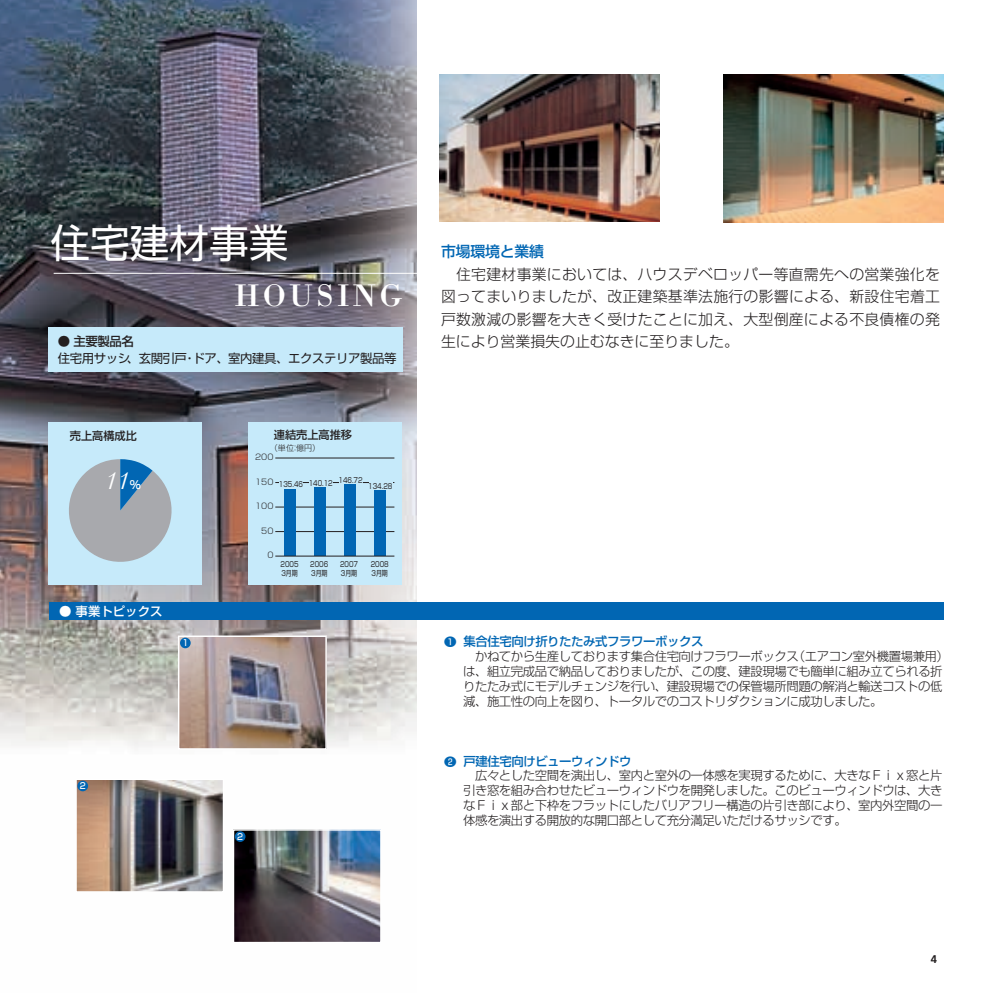
<style>
.page{position:relative;width:993px;height:993px;background:#fff}
.page>*{position:absolute;margin:0;border:0;box-sizing:border-box;transform-origin:0 0}
.t1{font:39.73px "Shin Go Pro";color:#fff}
.t2{font:32.2px "Bodoni Std";letter-spacing:.1em;color:#fff}
.t3{font:italic 26.25px "Garamond";color:#fff}
.t4{font:300 14.88px/22.4px "Shin Go Pro";letter-spacing:.015em;color:#231f20;text-align:justify}
.t5{font:500 14.88px "Shin Go Pro";letter-spacing:-.015em;color:#0166b3}
.t6{font:300 12.42px/14.9px "Shin Go Pro";letter-spacing:-.035em;color:#231f20}
.t7{font:12.42px "Shin Go Pro";letter-spacing:-.035em;color:#231f20}
.t8{font:500 12.42px "Shin Go Pro";color:#fff}
.t9{font:500 12.42px "Shin Go Pro";letter-spacing:-.035em;color:#231f20}
.t10{font:11.2px "Shin Go Pro Medium 90 msp RKSJ H";color:#231f20}
.t11{font:700 11.2px "Frutiger LT Std";color:#231f20}
.t12{font:11.2px "Shin Go Pro Medium 90 msp RKSJ H";color:#fff}
.t13{font:500 8.75px "Shin Go Pro";color:#fff;scale:.9 1}
.t14{font:8.05px "Shin Go Pro Light 90 msp RKSJ H";color:#231f20}
.t15{font:7.52px/8.9px "Shin Go Pro Regular 90 msp RKSJ H";color:#231f20;scale:.8 1}
.s1{font-weight:500;font-size:11.2px;color:#0166b3}
.s2{font-weight:500;color:#0166b3}
</style>
<div class="page">
<img style="left:0;top:0;width:416px;height:748px">
<div style="left:48px;top:422px;width:154px;height:162px;background:#c6eafa"></div>
<svg style="left:69px;top:459px;width:102px;height:102px"></svg>
<div style="left:248px;top:422px;width:154px;height:162px;background:#c6eafa"></div>
<hr style="left:275px;top:531px;width:119px;height:1px;background:#231f20">
<hr style="left:275px;top:506px;width:119px;height:1px;background:#231f20">
<hr style="left:275px;top:482px;width:119px;height:1px;background:#231f20">
<hr style="left:275px;top:457px;width:119px;height:1px;background:#231f20">
<div style="left:279px;top:477px;width:24px;height:8px;background:#c6eafa"></div>
<div style="left:309px;top:477px;width:24px;height:8px;background:#c6eafa"></div>
<div style="left:339px;top:476px;width:24px;height:8px;background:#c6eafa"></div>
<div style="left:369px;top:480px;width:23px;height:8px;background:#c6eafa"></div>
<div style="left:373px;top:490px;width:12px;height:66px;background:#0166b3"></div>
<div style="left:344px;top:484px;width:11px;height:72px;background:#0166b3"></div>
<div style="left:314px;top:487px;width:12px;height:69px;background:#0166b3"></div>
<div style="left:284px;top:489px;width:12px;height:67px;background:#0166b3"></div>
<hr style="left:275px;top:555px;width:119px;height:1px;background:#231f20">
<div style="left:48px;top:327px;width:354px;height:45px;background:#c6eafa"></div>
<img style="left:439px;top:74px;width:220px;height:148px">
<img style="left:723px;top:74px;width:220px;height:148px">
<div style="left:49px;top:602px;width:894px;height:18px;background:#0166b3"></div>
<hr style="left:54px;top:273px;width:364px;height:1px;background:#fff">
<img style="left:180px;top:637px;width:145px;height:110px">
<div style="left:178px;top:635px;width:149px;height:114px;border:1px solid #fff"></div>
<div style="left:180px;top:637px;width:11px;height:11px;background:#0166b3;border-radius:50%"></div>
<img style="left:77px;top:780px;width:145px;height:110px">
<div style="left:75px;top:778px;width:149px;height:114px;border:1px solid #fff"></div>
<div style="left:77px;top:780px;width:11px;height:11px;background:#0166b3;border-radius:50%"></div>
<img style="left:235px;top:830px;width:144px;height:111px">
<div style="left:233px;top:828px;width:148px;height:115px;border:1px solid #fff"></div>
<div style="left:235px;top:831px;width:10px;height:10px;background:#0166b3;border-radius:50%"></div>
<h1 class="t1" style="left:50px;top:210px;width:240px">住宅建材事業</h1>
<h2 class="t2" style="left:234px;top:275px;width:170px">HOUSing</h2>
<p class="t9" style="left:58px;top:331px;width:77px">● 主要製品名</p>
<p class="t7" style="left:58px;top:348px;width:340px">住宅用サッシ、玄関引戸・ドア、室内建具、エクステリア製品等</p>
<p class="t10" style="left:70px;top:426px;width:68px">売上高構成比</p>
<h3 class="t3" style="left:105px;top:463px;width:26px">11</h3>
<p class="t12" style="left:130px;top:475px;width:13px">％</p>
<p class="t8" style="left:59px;top:601px;width:105px">● 事業トピックス</p>
<p class="t13" style="left:182px;top:635px;width:8px">1</p>
<p class="t10" style="left:274px;top:425px;width:80px">連結売上高推移</p>
<p class="t14" style="left:270px;top:441px;width:52px">（単位：億円）</p>
<p class="t14" style="left:255px;top:450px;width:20px">200</p>
<p class="t15" style="left:338px;top:474px;width:32px">146.72</p>
<p class="t14" style="left:255px;top:475px;width:20px">150</p>
<p class="t15" style="left:279px;top:478px;width:69px">135.46 140.12</p>
<p class="t15" style="left:368px;top:480px;width:32px">134.28</p>
<p class="t14" style="left:255px;top:499px;width:20px">100</p>
<p class="t14" style="left:261px;top:524px;width:14px">50</p>
<p class="t14" style="left:267px;top:548px;width:8px">0</p>
<p class="t15" style="left:280px;top:559px;width:24px">2005<br>3月期</p>
<p class="t15" style="left:310px;top:559px;width:24px">2006<br>3月期</p>
<p class="t15" style="left:340px;top:559px;width:24px">2007<br>3月期</p>
<p class="t15" style="left:370px;top:559px;width:24px">2008<br>3月期</p>
<p class="t13" style="left:80px;top:778px;width:8px">2</p>
<p class="t13" style="left:237px;top:829px;width:8px">2</p>
<p class="t5" style="left:441px;top:239px;width:104px">市場環境と業績</p>
<p class="t4" style="left:441px;top:261px;width:500px">　住宅建材事業においては、ハウスデベロッパー等直需先への営業強化を図ってまいりましたが、改正建築基準法施行の影響による、新設住宅着工戸数激減の影響を大きく受けたことに加え、大型倒産による不良債権の発生により営業損失の止むなきに至りました。</p>
<p class="t6" style="left:463px;top:632px;width:487px;text-indent:-19px"><span class="s1">❶</span> <span class="s2">集合住宅向け折りたたみ式フラワーボックス<br></span>　かねてから生産しております集合住宅向けフラワーボックス（エアコン室外機置場兼用）は、組立完成品で納品しておりましたが、この度、建設現場でも簡単に組み立てられる折りたたみ式にモデルチェンジを行い、建設現場での保管場所問題の解消と輸送コストの低減、施工性の向上を図り、トータルでのコストリダクションに成功しました。</p>
<p class="t6" style="left:463px;top:751px;width:481px;text-indent:-19px"><span class="s1">❷</span> <span class="s2">戸建住宅向けビューウィンドウ<br></span>　広々とした空間を演出し、室内と室外の一体感を実現するために、大きなＦｉｘ窓と片引き窓を組み合わせたビューウィンドウを開発しました。このビューウィンドウは、大きなＦｉｘ部と下枠をフラットにしたバリアフリー構造の片引き部により、室内外空間の一体感を演出する開放的な開口部として充分満足いただけるサッシです。</p>
<p class="t11" style="left:930px;top:951px;width:8px">4</p>
</div>
